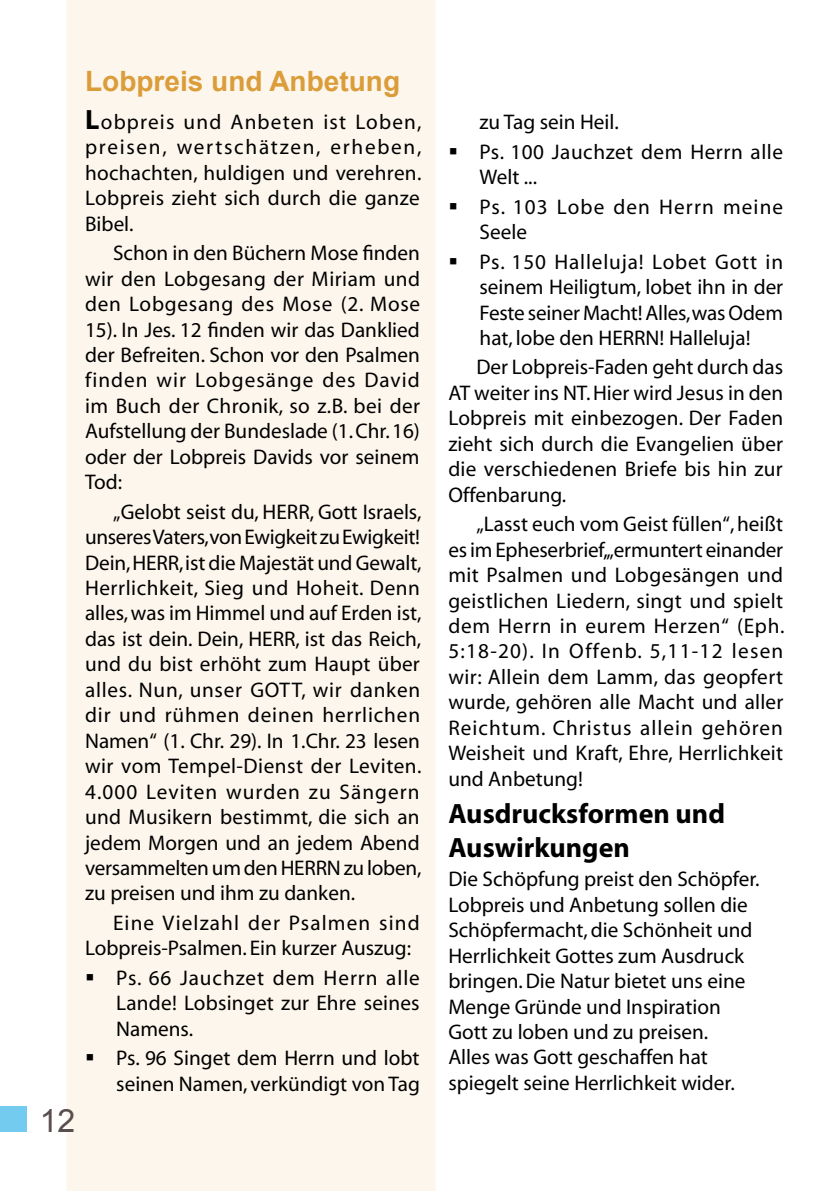
<style>
.page{position:relative;width:840px;height:1191px;background:#fff}
.page>*{position:absolute;margin:0;border:0;box-sizing:border-box;transform-origin:0 0}
.t1{font:32px "Arial";color:#584e4d}
.t2{font:700 28px/33.6px "Myriad";color:#000}
.t3{font:700 28px "Arial";color:#db9d3a}
.t4{font:21.2px/25.4px "Myriad";color:#000;text-align:justify}
.t5{font:21.2px/29.4px "Myriad";letter-spacing:.025em;color:#000}
.t6{font:21.2px/29.4px "Myriad";letter-spacing:.04em;color:#000}
.t7{font:21.2px/29.4px "Myriad";letter-spacing:.055em;color:#000}
.s1{font-weight:700;font-size:28px}
</style>
<div class="page">
<div style="left:0;top:1106px;width:26px;height:25px;background:#73cbef"></div>
<div style="left:66px;top:0;width:369px;height:1191px;background:#fdf6ec"></div>
<svg style="left:87px;top:974px;width:6px;height:6px"></svg>
<svg style="left:87px;top:1054px;width:6px;height:6px"></svg>
<h1 class="t1" style="left:40px;top:1099px;width:37px">12</h1>
<h2 class="t3" style="left:85px;top:63px;width:316px">Lobpreis und Anbetung</h2>
<p class="t4" style="left:85px;top:110px;width:338px"><span class="s1">L</span>obpreis und Anbeten ist Loben, preisen, wertschätzen, erheben, hochachten, huldigen und verehren.<br>Lobpreis zieht sich durch die ganze Bibel.</p>
<p class="t4" style="left:85px;top:241px;width:336px;text-indent:28px">Schon in den Büchern Mose finden wir den Lobgesang der Miriam und den Lobgesang des Mose (2. Mose 15). In Jes. 12 finden wir das Danklied der Befreiten. Schon vor den Psalmen finden wir Lobgesänge des David im Buch der Chronik, so z.B. bei der Aufstellung der Bundeslade (1. Chr. 16) oder der Lobpreis Davids vor seinem Tod:</p>
<p class="t4" style="left:85px;top:500px;width:338px;text-indent:28px">„Gelobt seist du, HERR, Gott Israels, unseres Vaters,von Ewigkeit zu Ewigkeit!<br>Dein, HERR, ist die Majestät und Gewalt, Herrlichkeit, Sieg und Hoheit. Denn alles, was im Himmel und auf Erden ist, das ist dein. Dein, HERR, ist das Reich, und du bist erhöht zum Haupt über alles. Nun, unser GOTT, wir danken dir und rühmen deinen herrlichen Namen“ (1. Chr. 29). In 1.Chr. 23 lesen wir vom Tempel-Dienst der Leviten.<br>4.000 Leviten wurden zu Sängern und Musikern bestimmt, die sich an jedem Morgen und an jedem Abend versammelten um den HERRN zu loben, zu preisen und ihm zu danken.</p>
<p class="t4" style="left:85px;top:911px;width:336px;text-indent:28px">Eine Vielzahl der Psalmen sind<br>Lobpreis-Psalmen. Ein kurzer Auszug:</p>
<p class="t4" style="left:116px;top:966px;width:305px">Ps. 66 Jauchzet dem Herrn alle Lande! Lobsinget zur Ehre seines Namens.</p>
<p class="t4" style="left:116px;top:1046px;width:305px">Ps. 96 Singet dem Herrn und lobt seinen Namen, verkündigt von Tag</p>
<p class="t5" style="left:479px;top:108px;width:305px">zu Tag sein Heil.<br>Ps. 100 Jauchzet dem Herrn alle</p>
<p class="t7" style="left:479px;top:163px;width:305px">Welt ...<br>Ps. 103 Lobe den Herrn meine</p>
<p class="t6" style="left:479px;top:218px;width:305px">Seele<br>Ps. 150 Halleluja! Lobet Gott in</p>
<p class="t4" style="left:479px;top:275px;width:305px">seinem Heiligtum, lobet ihn in der Feste seiner Macht! Alles, was Odem hat, lobe den HERRN! Halleluja!</p>
<p class="t4" style="left:448px;top:355px;width:336px;text-indent:28px">Der Lobpreis-Faden geht durch das AT weiter ins NT. Hier wird Jesus in den Lobpreis mit einbezogen. Der Faden zieht sich durch die Evangelien über die verschiedenen Briefe bis hin zur Offenbarung.</p>
<p class="t4" style="left:448px;top:512px;width:337px;text-indent:28px">„Lasst euch vom Geist füllen“, heißt es im Epheserbrief,„ermuntert einander mit Psalmen und Lobgesängen und geistlichen Liedern, singt und spielt dem Herrn in eurem Herzen“ (Eph.<br>5:18-20). In Offenb. 5,11-12 lesen wir: Allein dem Lamm, das geopfert wurde, gehören alle Macht und aller Reichtum. Christus allein gehören Weisheit und Kraft, Ehre, Herrlichkeit und Anbetung!</p>
<h2 class="t2" style="left:448px;top:798px;width:278px">Ausdrucksformen und<br>Auswirkungen</h2>
<p class="t4" style="left:448px;top:867px;width:313px;text-align:left">Die Schöpfung preist den Schöpfer.<br>Lobpreis und Anbetung sollen die<br>Schöpfermacht, die Schönheit und<br>Herrlichkeit Gottes zum Ausdruck bringen. Die Natur bietet uns eine<br>Menge Gründe und Inspiration<br>Gott zu loben und zu preisen.<br>Alles was Gott geschaffen hat spiegelt seine Herrlichkeit wider.</p>
</div>
